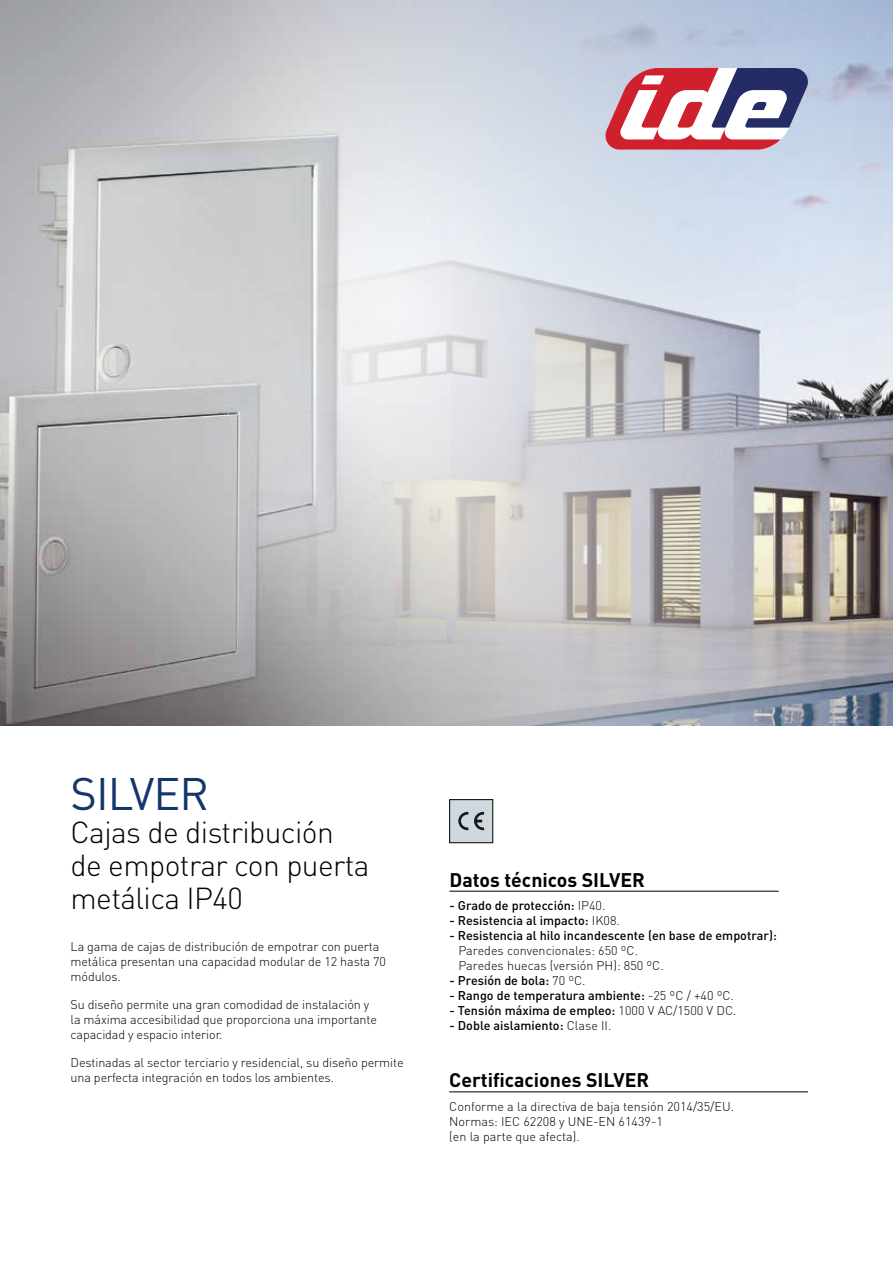
<style>
.page{position:relative;width:893px;height:1263px;background:#fff}
.page>*{position:absolute;margin:0;border:0;box-sizing:border-box;transform-origin:0 0}
.t1{font:45px "DIN Pro";letter-spacing:-.02em;color:#12366d}
.t2{font:300 30px/33px "DIN Pro";letter-spacing:-.02em;color:#000}
.t3{font:700 19.5px "DIN Pro";color:#000}
.t4{font:300 12.6px/15px "DIN Pro";letter-spacing:-.01em;color:#000}
.t5{font:500 12.6px "DIN Pro";color:#000}
.s1{font-weight:300}
</style>
<div class="page">
<svg style="left:801px;top:0;width:92px;height:725px"></svg>
<img style="left:0;top:0;width:795px;height:725px">
<svg style="left:605px;top:68px;width:203px;height:82px"></svg>
<hr style="left:449px;top:1091px;width:359px;height:1px;background:#000">
<div style="left:450px;top:800px;width:43px;height:43px;background:#ced8de"></div>
<div style="left:449px;top:799px;width:44px;height:44px;border:1px solid #000"></div>
<svg style="left:458px;top:812px;width:10px;height:18px"></svg>
<svg style="left:474px;top:812px;width:10px;height:18px"></svg>
<hr style="left:450px;top:891px;width:329px;height:1px;background:#000">
<h1 class="t1" style="left:71px;top:763px;width:140px">SILVER</h1>
<h2 class="t2" style="left:71px;top:814px;width:301px">Cajas de distribución de empotrar con puerta metálica IP40</h2>
<p class="t4" style="left:71px;top:939px;width:317px">La gama de cajas de distribución de empotrar con puerta metálica presentan una capacidad modular de 12 hasta 70 módulos.</p>
<p class="t4" style="left:71px;top:996px;width:308px">Su diseño permite una gran comodidad de instalación y la máxima accesibilidad que proporciona una importante capacidad y espacio interior.</p>
<p class="t4" style="left:71px;top:1054px;width:335px">Destinadas al sector terciario y residencial, su diseño permite una perfecta integración en todos los ambientes.</p>
<h3 class="t3" style="left:450px;top:866px;width:197px">Datos técnicos SILVER</h3>
<p class="t5" style="left:450px;top:897px;width:157px">- Grado de protección: <span class="s1">IP40.</span></p>
<p class="t5" style="left:450px;top:912px;width:172px">- Resistencia al impacto: <span class="s1">IK08.</span></p>
<p class="t5" style="left:450px;top:927px;width:329px">- Resistencia al hilo incandescente (en base de empotrar):</p>
<p class="t4" style="left:458px;top:942px;width:207px">Paredes convencionales: 650 ºC.<br>Paredes huecas (versión PH): 850 ºC.</p>
<p class="t5" style="left:450px;top:972px;width:138px">- Presión de bola: <span class="s1">70 ºC.</span></p>
<p class="t5" style="left:450px;top:987px;width:286px">- Rango de temperatura ambiente: <span class="s1">-25 ºC / +40 ºC.</span></p>
<p class="t5" style="left:450px;top:1002px;width:288px">- Tensión máxima de empleo: <span class="s1">1000 V AC/1500 V DC.</span></p>
<p class="t5" style="left:450px;top:1017px;width:163px">- Doble aislamiento: <span class="s1">Clase II.</span></p>
<h3 class="t3" style="left:449px;top:1067px;width:201px">Certificaciones SILVER</h3>
<p class="t4" style="left:449px;top:1098px;width:286px">Conforme a la directiva de baja tensión 2014/35/EU.<br>Normas: IEC 62208 y UNE-EN 61439-1<br>(en la parte que afecta).</p>
</div>
